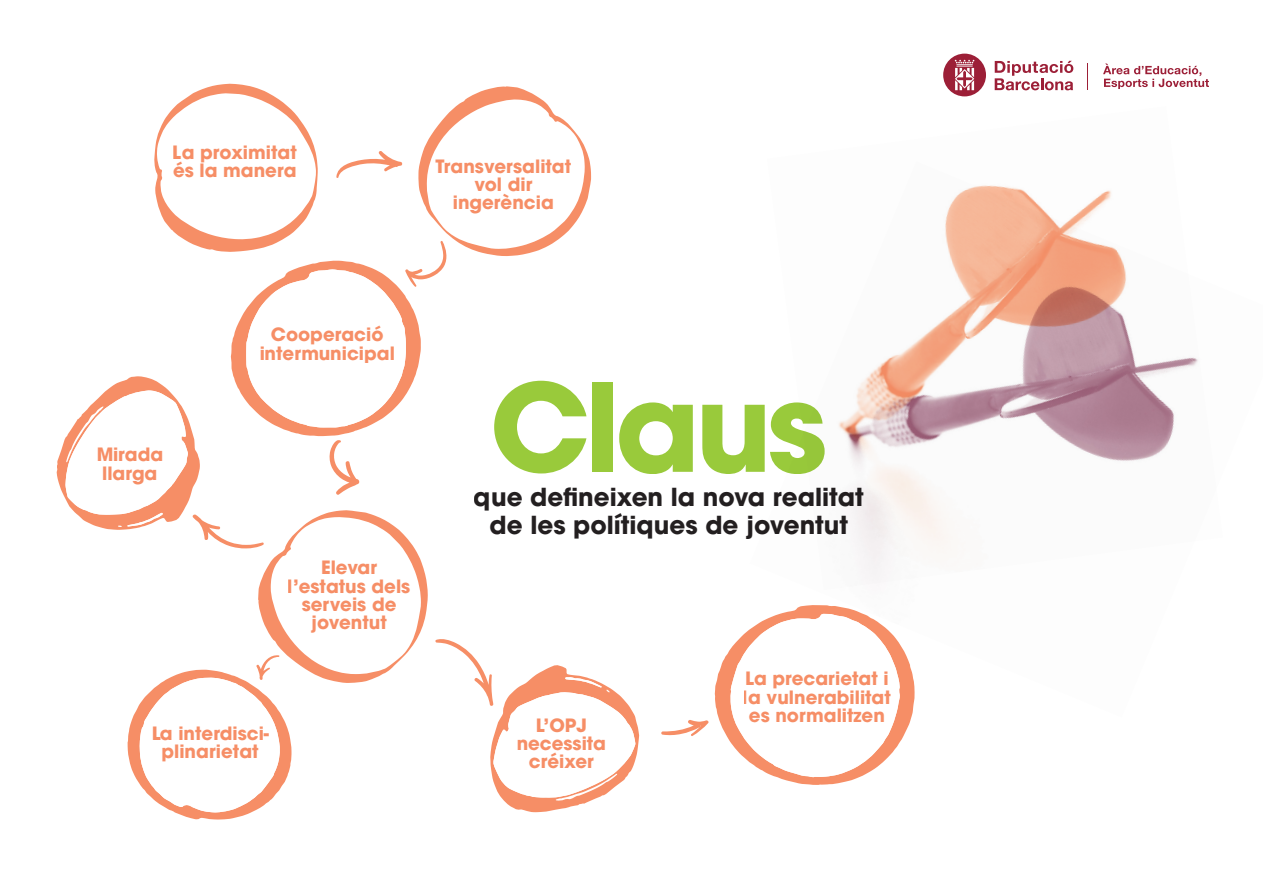
<style>
.page{position:relative;width:1263px;height:893px;background:#fff}
.page>*{position:absolute;margin:0;border:0;box-sizing:border-box;transform-origin:0 0}
.t1{font:700 120.75px "Avant Garde";letter-spacing:-.04em;color:#99ca3b}
.t2{font:700 24.6px/28.2px "Avant Garde";color:#231f20;text-align:center}
.t3{font:700 18.15px/18.1px "Avant Garde";color:#f68e66;text-align:center}
</style>
<div class="page">
<svg style="left:1103px;top:64px;width:106px;height:25px"></svg>
<svg style="left:995px;top:61px;width:78px;height:29px"></svg>
<svg style="left:943px;top:54px;width:43px;height:42px"></svg>
<svg style="left:1087px;top:64px;width:1px;height:26px"></svg>
<img style="left:838px;top:185px;width:360px;height:396px">
<svg style="left:661px;top:605px;width:254px;height:180px"></svg>
<svg style="left:57px;top:84px;width:582px;height:736px"></svg>
<p class="t3" style="left:173px;top:143px;width:125px;text-align:left">La proximitat és la manera</p>
<p class="t3" style="left:435px;top:157px;width:137px">Transversalitat vol dir ingerència</p>
<p class="t3" style="left:96px;top:445px;width:68px">Mirada llarga</p>
<p class="t3" style="left:259px;top:326px;width:137px">Cooperació intermunicipal</p>
<p class="t3" style="left:288px;top:559px;width:124px">Elevar l’estatus dels serveis de joventut</p>
<p class="t3" style="left:151px;top:724px;width:119px">La interdisci&shy;plinarietat</p>
<h1 class="t1" style="left:490px;top:349px;width:339px">Claus</h1>
<h2 class="t2" style="left:474px;top:482px;width:391px">que defineixen la nova realitat de les polítiques de joventut</h2>
<p class="t3" style="left:516px;top:716px;width:91px">L’OPJ necessita créixer</p>
<p class="t3" style="left:743px;top:669px;width:150px">La precarietat i la vulnerabilitat es normalitzen</p>
</div>
